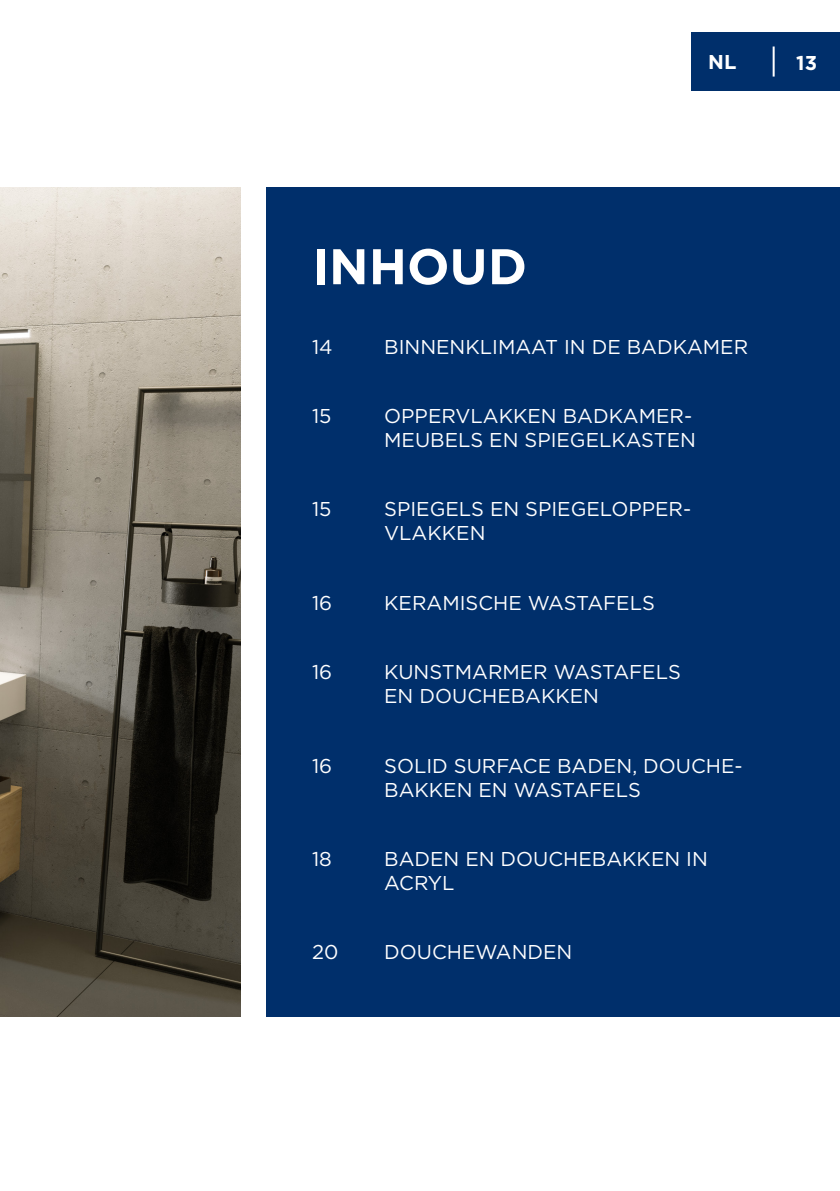
<style>
.page{position:relative;width:840px;height:1191px;background:#fff}
.page>*{position:absolute;margin:0;border:0;box-sizing:border-box;transform-origin:0 0}
.Titel{font:700 50px "Gotham";color:#fff}
.Ondertitel{font:20px/24px "Gotham";color:#fff}
.t1{font:700 20px "Gotham";color:#fff}
</style>
<div class="page">
<div style="left:691px;top:32px;width:148px;height:59px;background:#002f6b"></div>
<hr style="left:772px;top:46px;width:2px;height:31px;background:#fff">
<img style="left:0;top:187px;width:240px;height:829px">
<div style="left:266px;top:187px;width:573px;height:829px;background:#002f6b"></div>
<p class="Titel" style="left:312px;top:233px;width:216px">INHOUD</p>
<p class="t1" style="left:708px;top:49px;width:30px">NL</p>
<p class="t1" style="left:795px;top:49px;width:22px">13</p>
<p class="Ondertitel" style="left:312px;top:334px;width:22px">14</p>
<p class="Ondertitel" style="left:384px;top:334px;width:365px">BINNENKLIMAAT IN DE BADKAMER</p>
<p class="Ondertitel" style="left:312px;top:403px;width:21px">15</p>
<p class="Ondertitel" style="left:384px;top:403px;width:313px">OPPERVLAKKEN BADKAMER-<br>MEUBELS EN SPIEGELKASTEN</p>
<p class="Ondertitel" style="left:312px;top:497px;width:21px">15</p>
<p class="Ondertitel" style="left:384px;top:497px;width:308px">SPIEGELS EN SPIEGELOPPER-<br>VLAKKEN</p>
<p class="Ondertitel" style="left:312px;top:590px;width:22px">16</p>
<p class="Ondertitel" style="left:384px;top:590px;width:272px">KERAMISCHE WASTAFELS</p>
<p class="Ondertitel" style="left:312px;top:659px;width:22px">16</p>
<p class="Ondertitel" style="left:384px;top:659px;width:298px">KUNSTMARMER WASTAFELS<br>EN DOUCHEBAKKEN</p>
<p class="Ondertitel" style="left:312px;top:753px;width:22px">16</p>
<p class="Ondertitel" style="left:384px;top:753px;width:360px">SOLID SURFACE BADEN, DOUCHE-<br>BAKKEN EN WASTAFELS</p>
<p class="Ondertitel" style="left:312px;top:846px;width:21px">18</p>
<p class="Ondertitel" style="left:384px;top:846px;width:325px">BADEN EN DOUCHEBAKKEN IN<br>ACRYL</p>
<p class="Ondertitel" style="left:312px;top:940px;width:28px">20</p>
<p class="Ondertitel" style="left:384px;top:940px;width:189px">DOUCHEWANDEN</p>
</div>
